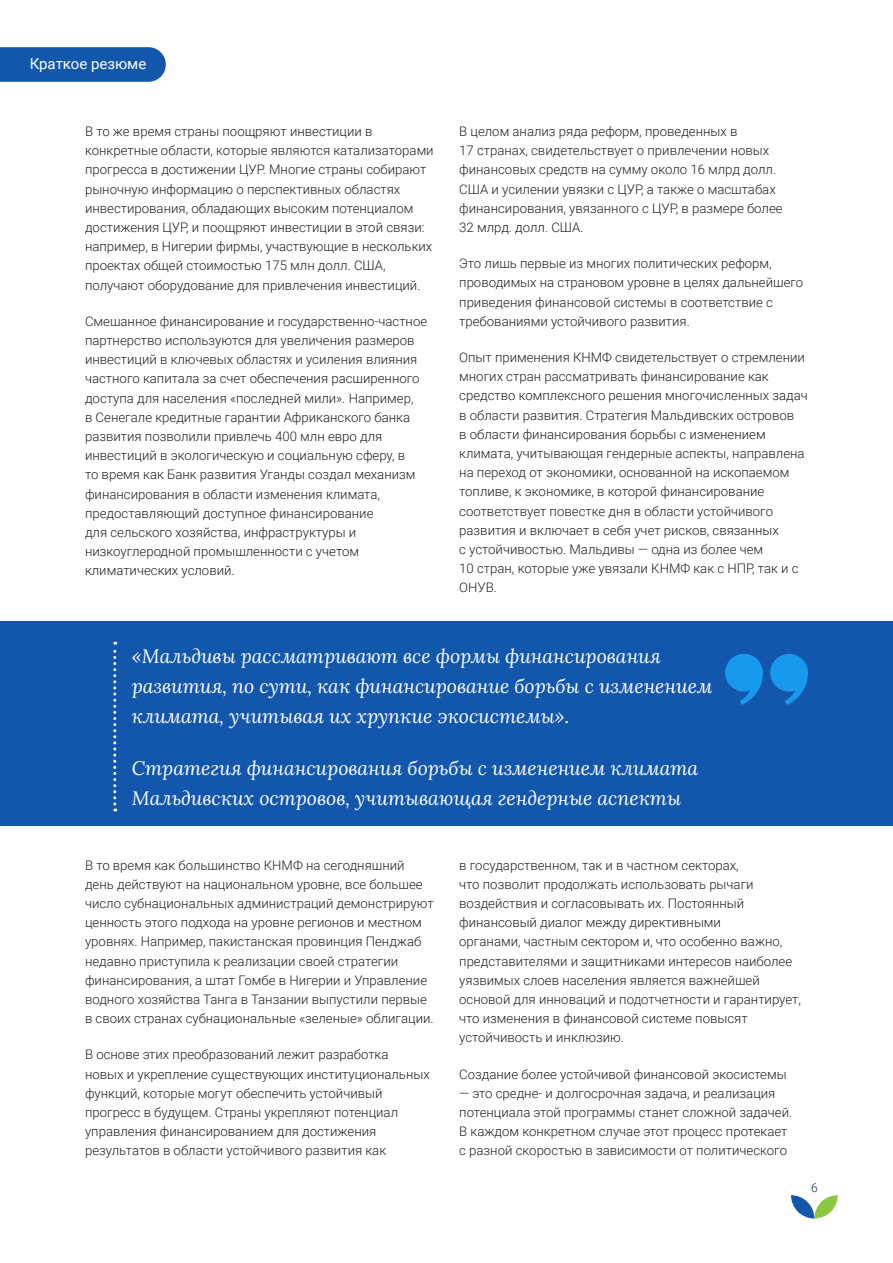
<style>
.page{position:relative;width:893px;height:1263px;background:#fff}
.page>*{position:absolute;margin:0;border:0;box-sizing:border-box;transform-origin:0 0}
.Quote-Ch-1{font:italic 19.5px/30px "Lora";color:#fff}
.t1{font:15px "Roboto";color:#fff}
.Body_text{font:300 13.2px/19.2px "Roboto";color:#231f20}
.t2{font:300 12px "Roboto";color:#0f2355}
</style>
<div class="page">
<svg style="left:791px;top:1195px;width:47px;height:23px"></svg>
<svg style="left:0;top:47px;width:166px;height:35px;background:#1b5cae"></svg>
<div style="left:0;top:622px;width:893px;height:204px;background:#1357ac"></div>
<svg style="left:113px;top:642px;width:3px;height:169px"></svg>
<svg style="left:725px;top:654px;width:38px;height:51px"></svg>
<svg style="left:770px;top:654px;width:38px;height:51px"></svg>
<p class="t1" style="left:30px;top:53px;width:118px">Краткое резюме</p>
<p class="Body_text" style="left:85px;top:121px;width:350px">В то же время страны поощряют инвестиции в конкретные области, которые являются катализаторами прогресса в достижении ЦУР. Многие страны собирают рыночную информацию о перспективных областях инвестирования, обладающих высоким потенциалом достижения ЦУР, и поощряют инвестиции в этой связи: например, в Нигерии фирмы, участвующие в нескольких проектах общей стоимостью 175 млн долл. США, получают оборудование для привлечения инвестиций.</p>
<p class="Body_text" style="left:85px;top:311px;width:344px">Смешанное финансирование и государственно-частное партнерство используются для увеличения размеров инвестиций в ключевых областях и усиления влияния частного капитала за счет обеспечения расширенного доступа для населения «последней мили». Например,<br>в Сенегале кредитные гарантии Африканского банка развития позволили привлечь 400 млн евро для инвестиций в экологическую и социальную сферу, в<br>то время как Банк развития Уганды создал механизм финансирования в области изменения климата, предоставляющий доступное финансирование<br>для сельского хозяйства, инфраструктуры и низкоуглеродной промышленности с учетом климатических условий.</p>
<p class="Body_text" style="left:459px;top:121px;width:325px">В целом анализ ряда реформ, проведенных в<br>17 странах, свидетельствует о привлечении новых финансовых средств на сумму около 16 млрд долл.<br>США и усилении увязки с ЦУР, а также о масштабах финансирования, увязанного с ЦУР, в размере более 32 млрд. долл. США.</p>
<p class="Body_text" style="left:459px;top:253px;width:346px">Это лишь первые из многих политических реформ, проводимых на страновом уровне в целях дальнейшего приведения финансовой системы в соответствие с требованиями устойчивого развития.</p>
<p class="Body_text" style="left:459px;top:347px;width:350px">Опыт применения КНМФ свидетельствует о стремлении многих стран рассматривать финансирование как средство комплексного решения многочисленных задач в области развития. Стратегия Мальдивских островов<br>в области финансирования борьбы с изменением климата, учитывающая гендерные аспекты, направлена на переход от экономики, основанной на ископаемом топливе, к экономике, в которой финансирование соответствует повестке дня в области устойчивого развития и включает в себя учет рисков, связанных<br>с устойчивостью. Мальдивы — одна из более чем<br>10 стран, которые уже увязали КНМФ как с НПР, так и с ОНУВ.</p>
<p class="Quote-Ch-1" style="left:132px;top:641px;width:582px">«Мальдивы рассматривают все формы финансирования развития, по сути, как финансирование борьбы с изменением климата, учитывая их хрупкие экосистемы».</p>
<p class="Quote-Ch-1" style="left:132px;top:752px;width:568px">Стратегия финансирования борьбы с изменением климата<br>Мальдивских островов, учитывающая гендерные аспекты</p>
<p class="Body_text" style="left:85px;top:855px;width:350px">В то время как большинство КНМФ на сегодняшний день действуют на национальном уровне, все большее число субнациональных администраций демонстрируют ценность этого подхода на уровне регионов и местном уровнях. Например, пакистанская провинция Пенджаб недавно приступила к реализации своей стратегии финансирования, а штат Гомбе в Нигерии и Управление водного хозяйства Танга в Танзании выпустили первые в своих странах субнациональные «зеленые» облигации.</p>
<p class="Body_text" style="left:85px;top:1044px;width:346px">В основе этих преобразований лежит разработка новых и укрепление существующих институциональных функций, которые могут обеспечить устойчивый прогресс в будущем. Страны укрепляют потенциал управления финансированием для достижения результатов в области устойчивого развития как</p>
<p class="Body_text" style="left:459px;top:855px;width:343px">в государственном, так и в частном секторах,<br>что позволит продолжать использовать рычаги воздействия и согласовывать их. Постоянный финансовый диалог между директивными<br>органами, частным сектором и, что особенно важно, представителями и защитниками интересов наиболее уязвимых слоев населения является важнейшей основой для инноваций и подотчетности и гарантирует, что изменения в финансовой системе повысят устойчивость и инклюзию.</p>
<p class="Body_text" style="left:459px;top:1064px;width:329px">Создание более устойчивой финансовой экосистемы</p>
<p class="Body_text" style="left:459px;top:1083px;width:334px">— это средне- и долгосрочная задача, и реализация потенциала этой программы станет сложной задачей.<br>В каждом конкретном случае этот процесс протекает с разной скоростью в зависимости от политического</p>
<p class="t2" style="left:811px;top:1179px;width:8px">6</p>
</div>
